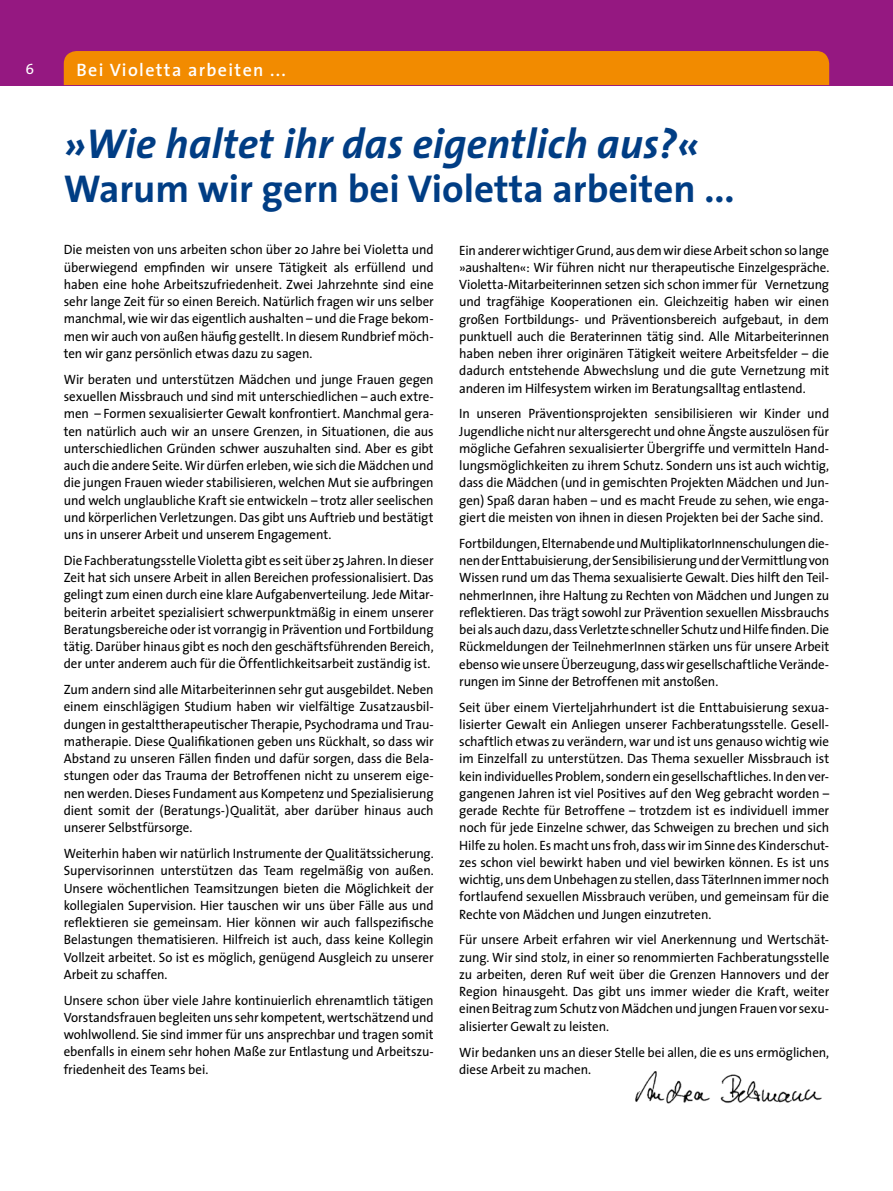
<style>
.page{position:relative;width:893px;height:1191px;background:#fff}
.page>*{position:absolute;margin:0;border:0;box-sizing:border-box;transform-origin:0 0}
.t1{font:italic 700 42px "The Sans";color:#003d84}
.t2{font:700 39px "The Sans";color:#003d84}
.t3{font:600 18px "The Sans";letter-spacing:.075em;color:#fff}
.t4{font:15px "The Sans Caps";color:#fff}
.t5{font:13.5px/17.2px "The Sans";letter-spacing:-.01em;color:#000;text-align:justify;scale:.96 1}
</style>
<div class="page">
<div style="left:0;top:0;width:893px;height:85px;background:#951881"></div>
<div style="left:64px;top:51px;width:765px;height:34px;background:#f28b00"></div>
<img style="left:635px;top:1071px;width:187px;height:33px">
<p class="t4" style="left:25px;top:56px;width:10px">6</p>
<h3 class="t3" style="left:77px;top:55px;width:211px">Bei Violetta arbeiten ...</h3>
<h1 class="t1" style="left:64px;top:109px;width:636px">»Wie haltet ihr das eigentlich aus?«</h1>
<h2 class="t2" style="left:64px;top:156px;width:672px">Warum wir gern bei Violetta arbeiten ...</h2>
<p class="t5" style="left:64px;top:241px;width:387px">Die meisten von uns arbeiten schon über 20 Jahre bei Violetta und überwiegend empfinden wir unsere Tätigkeit als erfüllend und haben eine hohe Arbeitszufriedenheit. Zwei Jahrzehnte sind eine sehr lange Zeit für so einen Bereich. Natürlich fragen wir uns selber manchmal, wie wir das eigentlich aushalten – und die Frage bekom&shy;men wir auch von außen häufig gestellt. In diesem Rundbrief möch&shy;ten wir ganz persönlich etwas dazu zu sagen.</p>
<p class="t5" style="left:64px;top:370px;width:387px">Wir beraten und unterstützen Mädchen und junge Frauen gegen sexuellen Missbrauch und sind mit unterschiedlichen – auch extre&shy;men – Formen sexualisierter Gewalt konfrontiert. Manchmal gera&shy;ten natürlich auch wir an unsere Grenzen, in Situationen, die aus unterschiedlichen Gründen schwer auszuhalten sind. Aber es gibt auch die andere Seite. Wir dürfen erleben, wie sich die Mädchen und die jungen Frauen wieder stabilisieren, welchen Mut sie aufbringen und welch unglaubliche Kraft sie entwickeln – trotz aller seelischen und körperlichen Verletzungen. Das gibt uns Auftrieb und bestätigt uns in unserer Arbeit und unserem Engagement.</p>
<p class="t5" style="left:64px;top:551px;width:387px">Die Fachberatungsstelle Violetta gibt es seit über 25 Jahren. In dieser Zeit hat sich unsere Arbeit in allen Bereichen professionalisiert. Das gelingt zum einen durch eine klare Aufgabenverteilung. Jede Mitar&shy;beiterin arbeitet spezialisiert schwerpunktmäßig in einem unserer Beratungsbereiche oder ist vorrangig in Prävention und Fortbildung tätig. Darüber hinaus gibt es noch den geschäftsführenden Bereich, der unter anderem auch für die Öffentlichkeitsarbeit zuständig ist.</p>
<p class="t5" style="left:64px;top:680px;width:387px">Zum andern sind alle Mitarbeiterinnen sehr gut ausgebildet. Neben einem einschlägigen Studium haben wir vielfältige Zusatzausbil&shy;dungen in gestalttherapeutischer Therapie, Psychodrama und Trau&shy;matherapie. Diese Qualifikationen geben uns Rückhalt, so dass wir Abstand zu unseren Fällen finden und dafür sorgen, dass die Bela&shy;stungen oder das Trauma der Betroffenen nicht zu unserem eige&shy;nen werden. Dieses Fundament aus Kompetenz und Spezialisierung dient somit der (Beratungs-)Qualität, aber darüber hinaus auch unserer Selbstfürsorge.</p>
<p class="t5" style="left:64px;top:844px;width:387px">Weiterhin haben wir natürlich Instrumente der Qualitätssicherung.<br>Supervisorinnen unterstützen das Team regelmäßig von außen.<br>Unsere wöchentlichen Teamsitzungen bieten die Möglichkeit der kollegialen Supervision. Hier tauschen wir uns über Fälle aus und reflektieren sie gemeinsam. Hier können wir auch fallspezifische Belastungen thematisieren. Hilfreich ist auch, dass keine Kollegin Vollzeit arbeitet. So ist es möglich, genügend Ausgleich zu unserer Arbeit zu schaffen.</p>
<p class="t5" style="left:64px;top:991px;width:387px">Unsere schon über viele Jahre kontinuierlich ehrenamtlich tätigen Vorstandsfrauen begleiten uns sehr kompetent, wertschätzend und wohlwollend. Sie sind immer für uns ansprechbar und tragen somit ebenfalls in einem sehr hohen Maße zur Entlastung und Arbeitszu&shy;friedenheit des Teams bei.</p>
<p class="t5" style="left:459px;top:241px;width:387px">Ein anderer wichtiger Grund, aus dem wir diese Arbeit schon so lange »aushalten«: Wir führen nicht nur therapeutische Einzelgespräche.<br>Violetta-Mitarbeiterinnen setzen sich schon immer für Vernetzung und tragfähige Kooperationen ein. Gleichzeitig haben wir einen großen Fortbildungs- und Präventionsbereich aufgebaut, in dem punktuell auch die Beraterinnen tätig sind. Alle Mitarbeiterinnen haben neben ihrer originären Tätigkeit weitere Arbeitsfelder – die dadurch entstehende Abwechslung und die gute Vernetzung mit anderen im Hilfesystem wirken im Beratungsalltag entlastend.</p>
<p class="t5" style="left:459px;top:405px;width:387px">In unseren Präventionsprojekten sensibilisieren wir Kinder und Jugendliche nicht nur altersgerecht und ohne Ängste auszulösen für mögliche Gefahren sexualisierter Übergriffe und vermitteln Hand&shy;lungsmöglichkeiten zu ihrem Schutz. Sondern uns ist auch wichtig, dass die Mädchen (und in gemischten Projekten Mädchen und Jun&shy;gen) Spaß daran haben – und es macht Freude zu sehen, wie enga&shy;giert die meisten von ihnen in diesen Projekten bei der Sache sind.</p>
<p class="t5" style="left:459px;top:534px;width:387px">Fortbildungen, Elternabende und MultiplikatorInnenschulungen die&shy;nen der Enttabuisierung, der Sensibilisierung und der Vermittlung von Wissen rund um das Thema sexualisierte Gewalt. Dies hilft den Teil&shy;nehmerInnen, ihre Haltung zu Rechten von Mädchen und Jungen zu reflektieren. Das trägt sowohl zur Prävention sexuellen Missbrauchs bei als auch dazu, dass Verletzte schneller Schutz und Hilfe finden. Die Rückmeldungen der TeilnehmerInnen stärken uns für unsere Arbeit ebenso wie unsere Überzeugung, dass wir gesellschaftliche Verände&shy;rungen im Sinne der Betroffenen mit anstoßen.</p>
<p class="t5" style="left:459px;top:698px;width:387px">Seit über einem Vierteljahrhundert ist die Enttabuisierung sexua&shy;lisierter Gewalt ein Anliegen unserer Fachberatungsstelle. Gesell&shy;schaftlich etwas zu verändern, war und ist uns genauso wichtig wie im Einzelfall zu unterstützen. Das Thema sexueller Missbrauch ist kein individuelles Problem, sondern ein gesellschaftliches. In den ver&shy;gangenen Jahren ist viel Positives auf den Weg gebracht worden – gerade Rechte für Betroffene – trotzdem ist es individuell immer noch für jede Einzelne schwer, das Schweigen zu brechen und sich Hilfe zu holen. Es macht uns froh, dass wir im Sinne des Kinderschut&shy;zes schon viel bewirkt haben und viel bewirken können. Es ist uns wichtig, uns dem Unbehagen zu stellen, dass TäterInnen immer noch fortlaufend sexuellen Missbrauch verüben, und gemeinsam für die Rechte von Mädchen und Jungen einzutreten.</p>
<p class="t5" style="left:459px;top:931px;width:387px">Für unsere Arbeit erfahren wir viel Anerkennung und Wertschät&shy;zung. Wir sind stolz, in einer so renommierten Fachberatungsstelle zu arbeiten, deren Ruf weit über die Grenzen Hannovers und der Region hinausgeht. Das gibt uns immer wieder die Kraft, weiter einen Beitrag zum Schutz von Mädchen und jungen Frauen vor sexu&shy;alisierter Gewalt zu leisten.</p>
<p class="t5" style="left:459px;top:1043px;width:387px">Wir bedanken uns an dieser Stelle bei allen, die es uns ermöglichen, diese Arbeit zu machen.</p>
</div>
